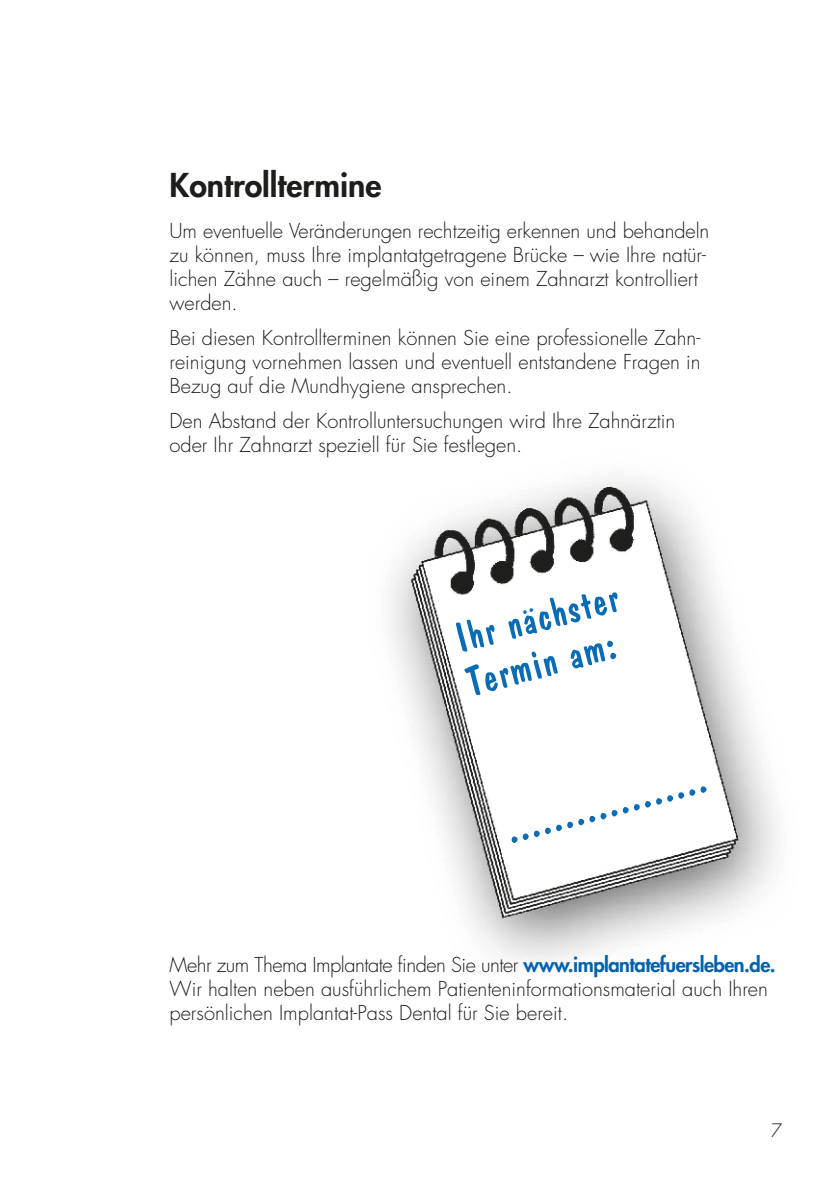
<style>
.page{position:relative;width:840px;height:1191px;background:#fff}
.page>*{position:absolute;margin:0;border:0;box-sizing:border-box;transform-origin:0 0}
.t1{font:500 41.4px "Dom Casual";color:#0a6cb5}
.t2{font:800 32px "Futura";color:#1d1d1b}
.t3{font:300 20px/24px "Futura";color:#1d1d1b}
.t4{font:300 18px "Futura";color:#1d1d1b}
.s1{font-weight:800;color:#0062ae}
</style>
<div class="page">
<img style="left:390px;top:479px;width:390px;height:484px">
<svg style="left:522px;top:608px;width:11px;height:6px"></svg>
<h2 class="t2" style="left:169px;top:163px;width:213px">Kontrolltermine</h2>
<p class="t3" style="left:169px;top:219px;width:541px">Um eventuelle Veränderungen rechtzeitig erkennen und behandeln zu können, muss Ihre implantatgetragene Brücke – wie Ihre natür&shy;lichen Zähne auch – regelmäßig von einem Zahnarzt kontrolliert werden.</p>
<p class="t3" style="left:169px;top:326px;width:532px;text-align:justify">Bei diesen Kontrollterminen können Sie eine professionelle Zahn&shy;reinigung vornehmen lassen und eventuell entstandene Fragen in Bezug auf die Mundhygiene ansprechen.</p>
<p class="t3" style="left:169px;top:409px;width:507px">Den Abstand der Kontrolluntersuchungen wird Ihre Zahnärztin oder Ihr Zahnarzt speziell für Sie festlegen.</p>
<h1 class="t1" style="left:448px;top:616px;width:170px;rotate:-15deg">Ihr nachster</h1>
<h1 class="t1" style="left:460px;top:659px;width:155px;rotate:-15deg">Termin am:</h1>
<h1 class="t1" style="left:499px;top:806px;width:208px;rotate:-15deg">..................</h1>
<p class="t3" style="left:169px;top:952px;width:607px">Mehr zum Thema Implantate finden Sie unter <span class="s1">www.implantatefuersleben.de.<br></span>Wir halten neben ausführlichem Patienteninformationsmaterial auch Ihren persönlichen Implantat-Pass Dental für Sie bereit.</p>
<p class="t4" style="left:770px;top:1119px;width:13px">7</p>
</div>
